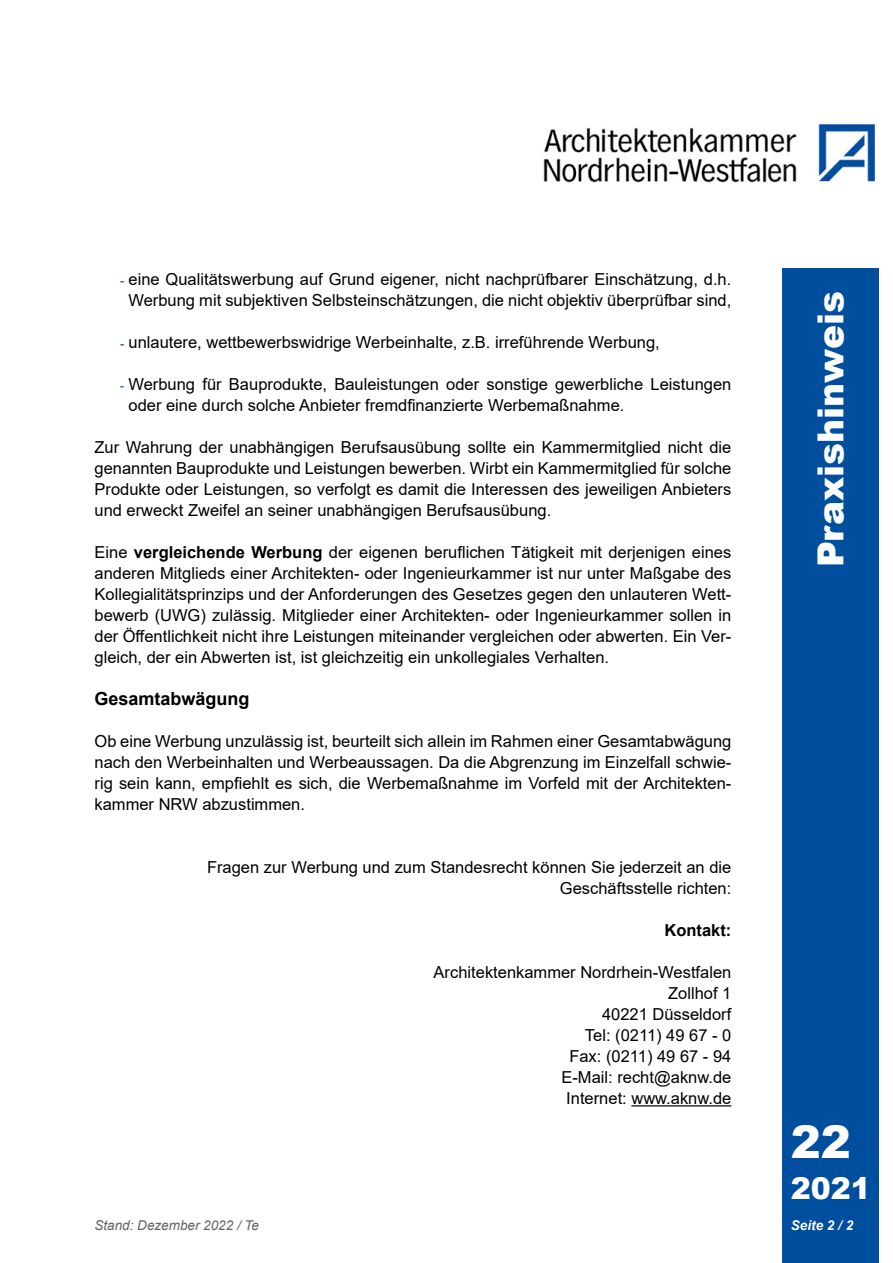
<style>
.page{position:relative;width:893px;height:1263px;background:#fff}
.page>*{position:absolute;margin:0;border:0;box-sizing:border-box;transform-origin:0 0}
.t1{font:900 45px "Arial";color:#fff}
.t2{font:900 36px "Arial";color:#fff}
.t3{font:900 30px "Arial";color:#fff}
.t4{font:700 18px "Arial";color:#000}
.t5{font:16.5px/21px "Arial";color:#000;text-align:justify}
.t6{font:700 16.5px "Arial";color:#000}
.t7{font:italic 13.5px "Arial";color:#636362}
.t8{font:italic 700 13.5px "Arial";color:#fff}
.s1{font-size:12.75px;color:#004e9e}
.s2{font-weight:700}
</style>
<div class="page">
<img style="left:543px;top:123px;width:333px;height:60px">
<div style="left:782px;top:268px;width:96px;height:995px;background:#004e9e"></div>
<hr style="left:631px;top:1105px;width:100px;height:1px;background:#000">
<p class="t5" style="left:120px;top:269px;width:613px;text-align:center"><span class="s1">-</span> eine Qualitätswerbung auf Grund eigener, nicht nachprüfbarer Einschätzung, d.h.<br>Werbung mit subjektiven Selbsteinschätzungen, die nicht objektiv überprüfbar sind,</p>
<p class="t5" style="left:120px;top:332px;width:541px"><span class="s1">-</span> unlautere, wettbewerbswidrige Werbeinhalte, z.B. irreführende Werbung,</p>
<p class="t5" style="left:129px;top:374px;width:604px;text-indent:-9px"><span class="s1">-</span> Werbung für Bauprodukte, Bauleistungen oder sonstige gewerbliche Leistungen oder eine durch solche Anbieter fremdfinanzierte Werbemaßnahme.</p>
<p class="t5" style="left:94px;top:437px;width:638px">Zur Wahrung der unabhängigen Berufsausübung sollte ein Kammermitglied nicht die genannten Bauprodukte und Leistungen bewerben. Wirbt ein Kammermitglied für solche Produkte oder Leistungen, so verfolgt es damit die Interessen des jeweiligen Anbieters und erweckt Zweifel an seiner unabhängigen Berufsausübung.</p>
<p class="t5" style="left:94px;top:542px;width:638px">Eine <span class="s2">vergleichende Werbung</span> der eigenen beruflichen Tätigkeit mit derjenigen eines anderen Mitglieds einer Architekten- oder Ingenieurkammer ist nur unter Maßgabe des Kollegialitätsprinzips und der Anforderungen des Gesetzes gegen den unlauteren Wett&shy;bewerb (UWG) zulässig. Mitglieder einer Architekten- oder Ingenieurkammer sollen in der Öffentlichkeit nicht ihre Leistungen miteinander vergleichen oder abwerten. Ein Ver&shy;gleich, der ein Abwerten ist, ist gleichzeitig ein unkollegiales Verhalten.</p>
<p class="t4" style="left:94px;top:686px;width:157px">Gesamtabwägung</p>
<p class="t5" style="left:94px;top:731px;width:638px">Ob eine Werbung unzulässig ist, beurteilt sich allein im Rahmen einer Gesamtabwägung nach den Werbeinhalten und Werbeaussagen. Da die Abgrenzung im Einzelfall schwie&shy;rig sein kann, empfiehlt es sich, die Werbemaßnahme im Vorfeld mit der Architekten&shy;kammer NRW abzustimmen.</p>
<p class="t5" style="left:207px;top:857px;width:526px;text-align:right">Fragen zur Werbung und zum Standesrecht können Sie jederzeit an die<br>Geschäftsstelle richten:</p>
<p class="t6" style="left:664px;top:919px;width:68px">Kontakt:</p>
<p class="t5" style="left:434px;top:962px;width:299px;text-align:right">Architektenkammer Nordrhein-Westfalen<br>Zollhof 1<br>40221 Düsseldorf<br>Tel: (0211) 49 67 - 0<br>Fax: (0211) 49 67 - 94<br>E-Mail: recht@aknw.de<br>Internet: www.aknw.de</p>
<h2 class="t2" style="left:805px;top:567px;width:278px;rotate:-90deg">Praxishinweis</h2>
<h1 class="t1" style="left:791px;top:1109px;width:62px">22</h1>
<h3 class="t3" style="left:791px;top:1167px;width:82px">2021</h3>
<p class="t7" style="left:94px;top:1217px;width:166px">Stand: Dezember 2022 / Te</p>
<p class="t8" style="left:791px;top:1216px;width:64px">Seite 2 / 2</p>
</div>
